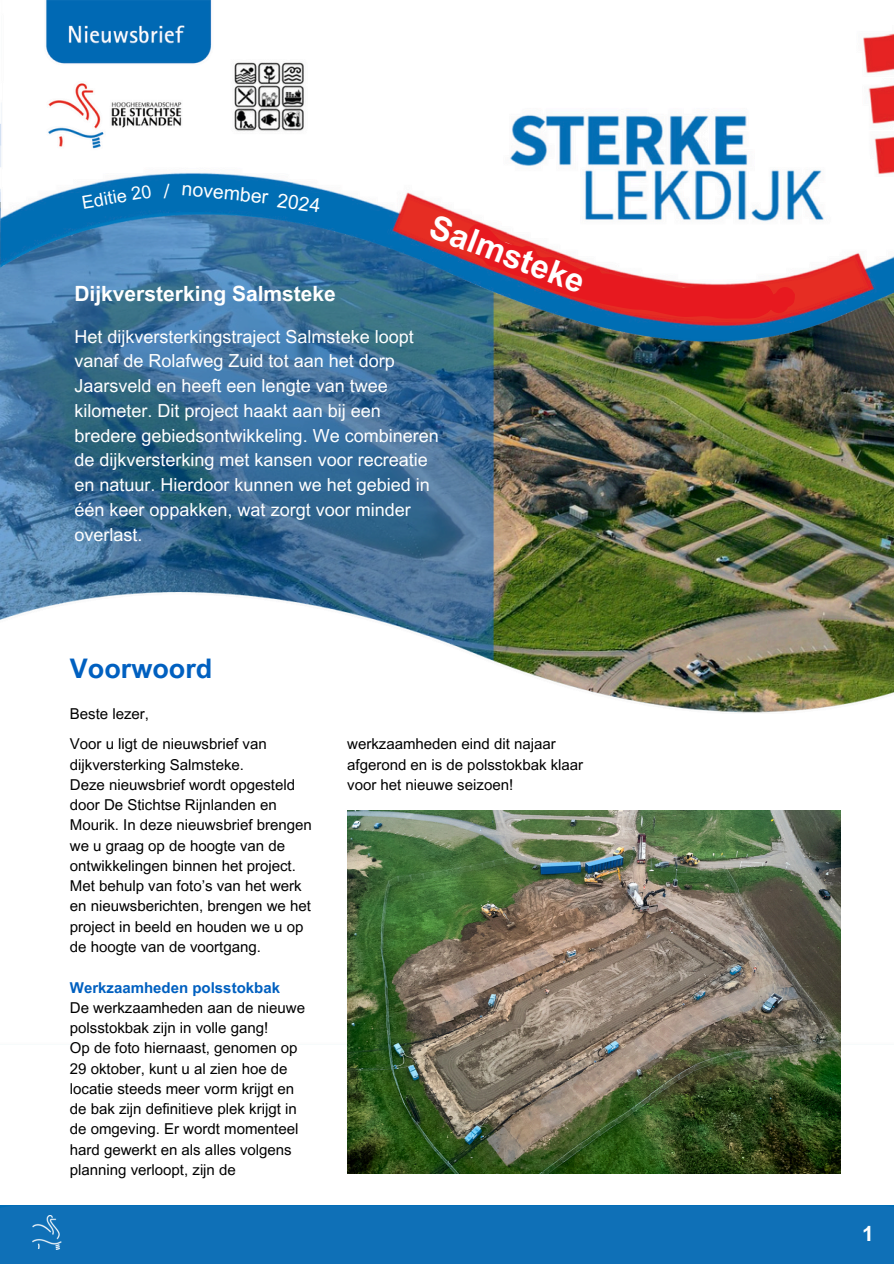
<style>
.page{position:relative;width:894px;height:1264px;background:#fff}
.page>*{position:absolute;margin:0;border:0;box-sizing:border-box;transform-origin:0 0}
.t1{font:700 33px "Arial MT Pro";color:#fff}
.t2{font:700 27px "Arial MT Pro";color:#0060c0}
.t3{font:700 21px "Arial MT Pro";color:#fff}
.t4{font:19.5px "Arial MT Pro";color:#fff}
.t5{font:18px/24.8px "Arial MT Pro";color:#fff}
.t6{font:15px/20.2px "Arial MT Pro";color:#000}
.t7{font:700 15px "Arial MT Pro";color:#0060c0}
</style>
<div class="page">
<img style="left:493px;top:346px;width:400px;height:247px">
<svg style="left:0;top:346px;width:493px;height:247px;background:#3b6c94"></svg>
<img style="left:0;top:593px;width:893px;height:451px">
<img style="left:0;top:0;width:893px;height:346px">
<svg style="left:447px;top:230px;width:6px;height:5px"></svg>
<svg style="left:465px;top:224px;width:329px;height:95px"></svg>
<img style="left:347px;top:811px;width:493px;height:362px">
<div style="left:0;top:1205px;width:893px;height:58px;background:#0f70b7"></div>
<img style="left:32px;top:1215px;width:30px;height:34px">
<svg style="left:164px;top:184px;width:6px;height:14px"></svg>
<p class="t5" style="left:80px;top:193px;width:72px;rotate:-10deg">Editie 20</p>
<h5 class="t4" style="left:182px;top:181px;width:88px;rotate:5deg">november</h5>
<p class="t4" style="left:278px;top:193px;width:45px;rotate:8deg">2024</p>
<h1 class="t3" style="left:74px;top:286px;width:263px">Dijkversterking Salmsteke</h1>
<p class="t1" style="left:435px;top:213px;width:165px;rotate:21deg">Salmsteke</p>
<p class="t5" style="left:74px;top:326px;width:366px">Het dijkversterkingstraject Salmsteke loopt vanaf de Rolafweg Zuid tot aan het dorp Jaarsveld en heeft een lengte van twee kilometer. Dit project haakt aan bij een bredere gebiedsontwikkeling. We combineren de dijkversterking met kansen voor recreatie en natuur. Hierdoor kunnen we het gebied in één keer oppakken, wat zorgt voor minder overlast.</p>
<h3 class="t2" style="left:70px;top:658px;width:144px">Voorwoord</h3>
<h2 class="t6" style="left:70px;top:705px;width:81px">Beste lezer,</h2>
<p class="t6" style="left:70px;top:736px;width:198px">Voor u ligt de nieuwsbrief van dijkversterking Salmsteke.</p>
<p class="t6" style="left:70px;top:776px;width:243px">Deze nieuwsbrief wordt opgesteld door De Stichtse Rijnlanden en<br>Mourik. In deze nieuwsbrief brengen we u graag op de hoogte van de ontwikkelingen binnen het project.<br>Met behulp van foto’s van het werk en nieuwsberichten, brengen we het project in beeld en houden we u op de hoogte van de voortgang.</p>
<p class="t7" style="left:70px;top:981px;width:212px">Werkzaamheden polsstokbak</p>
<p class="t6" style="left:70px;top:999px;width:237px">De werkzaamheden aan de nieuwe polsstokbak zijn in volle gang!</p>
<p class="t6" style="left:70px;top:1039px;width:230px">Op de foto hiernaast, genomen op<br>29 oktober, kunt u al zien hoe de locatie steeds meer vorm krijgt en de bak zijn definitieve plek krijgt in de omgeving. Er wordt momenteel hard gewerkt en als alles volgens planning verloopt, zijn de</p>
<p class="t6" style="left:347px;top:736px;width:237px">werkzaamheden eind dit najaar afgerond en is de polsstokbak klaar voor het nieuwe seizoen!</p>
<p class="t3" style="left:861px;top:1225px;width:13px">1</p>
</div>
